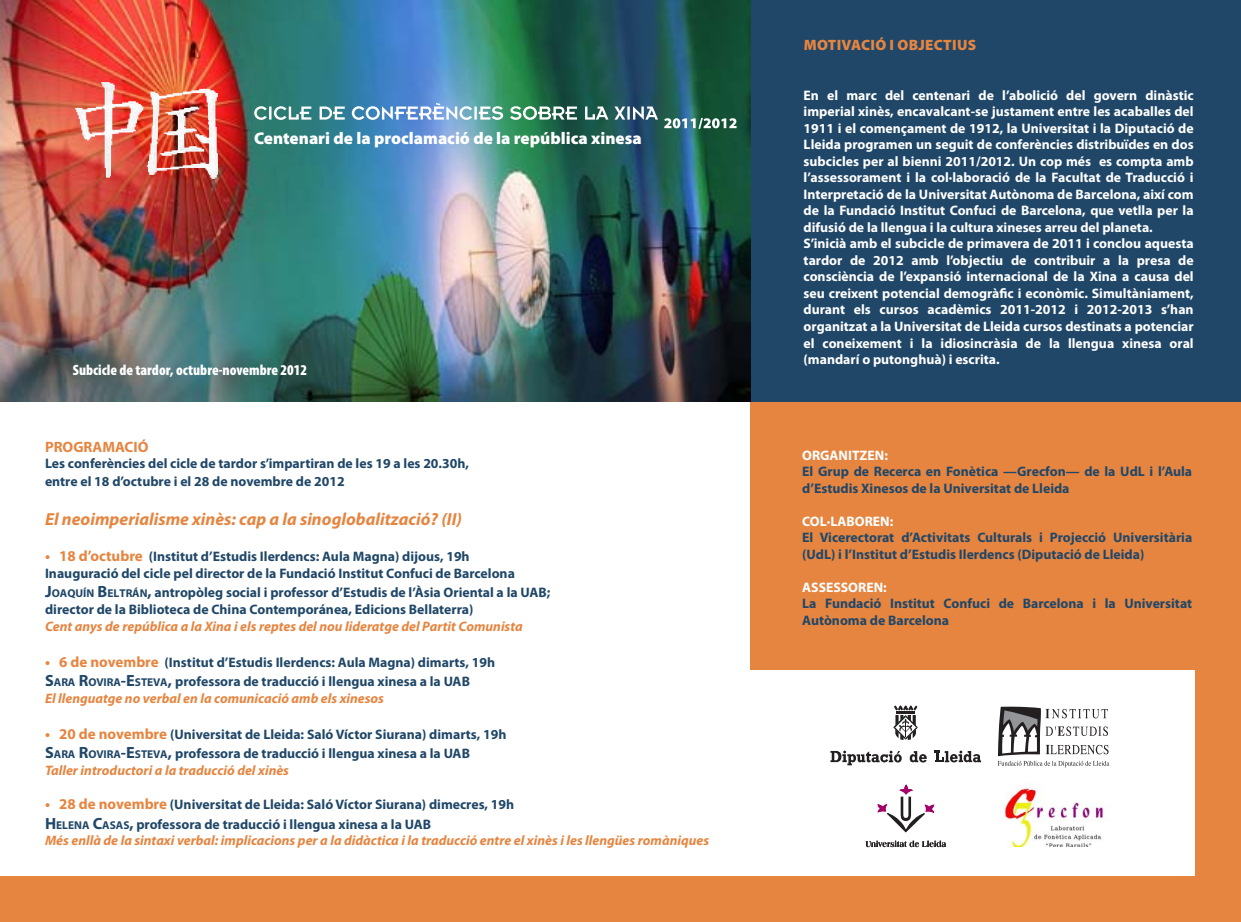
<style>
.page{position:relative;width:1241px;height:922px;background:#fff}
.page>*{position:absolute;margin:0;border:0;box-sizing:border-box;transform-origin:0 0}
.Estándar{font:italic 700 17.5px "Myriad Pro";color:#e68540}
.Estándar-2{font:900 17px "Myriad Pro";color:#fff}
.Estándar-3{font:900 condensed 15px "Myriad Pro";color:#fff}
.Estándar-4{font:900 15px "Myriad Pro";letter-spacing:.02em;color:#e68540}
.Estándar-5{font:700 15px "Myriad Pro";color:#e68540}
.Estándar-6{font:700 13.75px/16.5px "Myriad Pro";color:#204768}
.Estándar-7{font:700 13.75px/16.5px "Myriad Pro";color:#fff;text-align:justify}
.Estándar-8{font:italic 700 13.75px "Myriad Pro";color:#e68540}
.s1{font-size:15px;color:#e68540}
.s2{font-size:16.25px}
.s3{font-size:11.38px}
</style>
<div class="page">
<div style="left:750px;top:395px;width:490px;height:275px;background:#e68540"></div>
<div style="left:691px;top:0;width:549px;height:401px;background:#204768"></div>
<img style="left:0;top:0;width:750px;height:401px">
<img style="left:75px;top:82px;width:69px;height:95px">
<img style="left:144px;top:82px;width:74px;height:96px">
<div style="left:0;top:876px;width:1240px;height:45px;background:#e68540"></div>
<div style="left:1195px;top:661px;width:45px;height:260px;background:#e68540"></div>
<img style="left:254px;top:103px;width:482px;height:26px">
<img style="left:1004px;top:788px;width:100px;height:58px">
<svg style="left:893px;top:705px;width:24px;height:34px"></svg>
<svg style="left:909px;top:751px;width:17px;height:11px"></svg>
<svg style="left:934px;top:750px;width:46px;height:12px"></svg>
<svg style="left:830px;top:750px;width:72px;height:15px"></svg>
<svg style="left:998px;top:706px;width:111px;height:61px"></svg>
<svg style="left:877px;top:784px;width:56px;height:47px"></svg>
<svg style="left:865px;top:840px;width:80px;height:6px"></svg>
<p class="Estándar-2" style="left:254px;top:127px;width:389px">Centenari de la proclamació de la república xinesa</p>
<p class="Estándar-3" style="left:73px;top:360px;width:236px">Subcicle de tardor, octubre-novembre 2012</p>
<p class="Estándar-5" style="left:45px;top:437px;width:105px">PROGRAMACIÓ</p>
<p class="Estándar-6" style="left:45px;top:455px;width:425px">Les conferències del cicle de tardor s’impartiran de les 19 a les 20.30h,</p>
<p class="Estándar-6" style="left:45px;top:473px;width:301px">entre el 18 d’octubre i el 28 de novembre de 2012</p>
<p class="Estándar" style="left:45px;top:508px;width:418px">El neoimperialisme xinès: cap a la sinoglobalització? (II)</p>
<p class="Estándar-6" style="left:45px;top:548px;width:426px"><span class="s1">• 18 d’octubre</span> (Institut d’Estudis Ilerdencs: Aula Magna) dijous, 19h</p>
<p class="Estándar-6" style="left:45px;top:564px;width:471px">Inauguració del cicle pel director de la Fundació Institut Confuci de Barcelona</p>
<p class="Estándar-6" style="left:45px;top:584px;width:507px"><span class="s2">J</span><span class="s3">OAQUÍN</span> <span class="s2">B</span><span class="s3">ELTRÁN</span><span class="s2">,</span> antropòleg social i professor d’Estudis de l’Àsia Oriental a la UAB;</p>
<p class="Estándar-6" style="left:45px;top:600px;width:430px">director de la Biblioteca de China Contemporánea, Edicions Bellaterra)</p>
<p class="Estándar-8" style="left:45px;top:616px;width:479px">Cent anys de república a la Xina i els reptes del nou lideratge del Partit Comunista</p>
<p class="Estándar-6" style="left:45px;top:653px;width:451px"><span class="s1">• 6 de novembre</span> (Institut d’Estudis Ilerdencs: Aula Magna) dimarts, 19h</p>
<p class="Estándar-6" style="left:45px;top:672px;width:426px"><span class="s2">S</span><span class="s3">ARA</span> <span class="s2">R</span><span class="s3">OVIRA</span><span class="s2">-E</span><span class="s3">STEVA</span><span class="s2">,</span> professora de traducció i llengua xinesa a la UAB</p>
<p class="Estándar-8" style="left:45px;top:688px;width:340px">El llenguatge no verbal en la comunicació amb els xinesos</p>
<p class="Estándar-6" style="left:45px;top:725px;width:463px"><span class="s1">• 20 de novembre</span> (Universitat de Lleida: Saló Víctor Siurana) dimarts, 19h</p>
<p class="Estándar-6" style="left:45px;top:744px;width:426px"><span class="s2">S</span><span class="s3">ARA</span> <span class="s2">R</span><span class="s3">OVIRA</span><span class="s2">-E</span><span class="s3">STEVA</span><span class="s2">,</span> professora de traducció i llengua xinesa a la UAB</p>
<p class="Estándar-8" style="left:45px;top:760px;width:245px">Taller introductori a la traducció del xinès</p>
<p class="Estándar-6" style="left:45px;top:795px;width:470px"><span class="s1">• 28 de novembre</span> (Universitat de Lleida: Saló Víctor Siurana) dimecres, 19h</p>
<p class="Estándar-6" style="left:45px;top:815px;width:387px"><span class="s2">H</span><span class="s3">ELENA</span> <span class="s2">C</span><span class="s3">ASAS</span><span class="s2">,</span> professora de traducció i llengua xinesa a la UAB</p>
<p class="Estándar-8" style="left:45px;top:831px;width:665px">Més enllà de la sintaxi verbal: implicacions per a la didàctica i la traducció entre el xinès i les llengües romàniques</p>
<p class="Estándar-4" style="left:803px;top:35px;width:174px">MOTIVACIÓ I OBJECTIUS</p>
<p class="Estándar-7" style="left:803px;top:86px;width:391px">En el marc del centenari de l’abolició del govern dinàstic imperial xinès, encavalcant-se justament entre les acaballes del 1911 i el començament de 1912, la Universitat i la Diputació de Lleida programen un seguit de conferències distribuïdes en dos subcicles per al bienni 2011/2012. Un cop més es compta amb l’assessorament i la col·laboració de la Facultat de Traducció i Interpretació de la Universitat Autònoma de Barcelona, així com de la Fundació Institut Confuci de Barcelona, que vetlla per la difusió de la llengua i la cultura xineses arreu del planeta.</p>
<p class="Estándar-7" style="left:803px;top:235px;width:391px">S’inicià amb el subcicle de primavera de 2011 i conclou aquesta tardor de 2012 amb l’objectiu de contribuir a la presa de consciència de l’expansió internacional de la Xina a causa del seu creixent potencial demogràfic i econòmic. Simultàniament, durant els cursos acadèmics 2011-2012 i 2012-2013 s’han organitzat a la Universitat de Lleida cursos destinats a potenciar el coneixement i la idiosincràsia de la llengua xinesa oral (mandarí o putonghuà) i escrita.</p>
<p class="Estándar-7" style="left:802px;top:446px;width:87px">ORGANITZEN:</p>
<p class="Estándar-6" style="left:802px;top:463px;width:391px">El Grup de Recerca en Fonètica —Grecfon— de la UdL i l’Aula d’Estudis Xinesos de la Universitat de Lleida</p>
<p class="Estándar-7" style="left:802px;top:512px;width:93px">COL·LABOREN:</p>
<p class="Estándar-6" style="left:802px;top:529px;width:391px">El Vicerectorat d’Activitats Culturals i Projecció Universitària (UdL) i l’Institut d’Estudis Ilerdencs (Diputació de Lleida)</p>
<p class="Estándar-7" style="left:802px;top:578px;width:86px">ASSESSOREN:</p>
<p class="Estándar-6" style="left:802px;top:595px;width:391px">La Fundació Institut Confuci de Barcelona i la Universitat<br>Autònoma de Barcelona</p>
</div>
